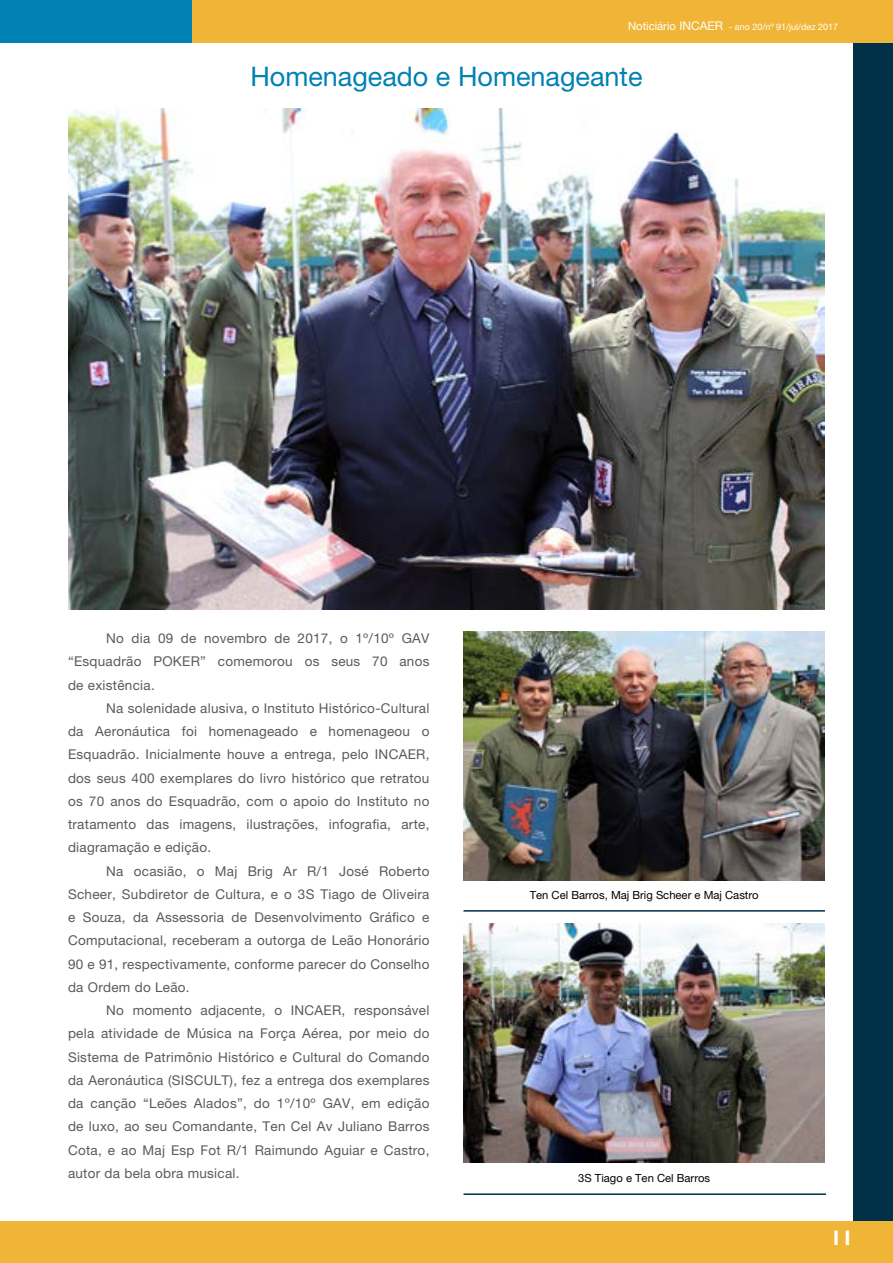
<style>
.page{position:relative;width:893px;height:1263px;background:#fff}
.page>*{position:absolute;margin:0;border:0;box-sizing:border-box;transform-origin:0 0}
.t1{font:27px "Helvetica Neue LT Pro";color:#0081b4}
.t2{font:700 21px "Humanist 521 BT";color:#fff}
.t3{font:13.5px/23.2px "Helvetica Neue LT Pro";letter-spacing:.02em;color:#5a5a5b;text-align:justify}
.t4{font:11.25px "Helvetica Neue LT Pro";color:#000}
.t5{font:9px "Helvetica Neue LT Pro";color:#fff}
.s1{font-size:11.25px}
.s2{font-size:12px}
</style>
<div class="page">
<div style="left:0;top:0;width:195px;height:43px;background:#0081b4"></div>
<div style="left:853px;top:1px;width:40px;height:1261px;background:#003149"></div>
<div style="left:0;top:1221px;width:893px;height:42px;background:#f0b537"></div>
<div style="left:192px;top:0;width:701px;height:43px;background:#f0b537"></div>
<hr style="left:463px;top:910px;width:362px;height:2px;background:#00304a">
<hr style="left:463px;top:1193px;width:363px;height:2px;background:#00304a">
<img style="left:68px;top:108px;width:757px;height:502px">
<img style="left:463px;top:631px;width:362px;height:250px">
<img style="left:463px;top:924px;width:362px;height:238px">
<p class="t5" style="left:628px;top:22px;width:212px"><span class="s1">Noticiário</span> <span class="s2">INCAER</span> - ano 20/nº 91/jul/dez 2017</p>
<h1 class="t1" style="left:250px;top:61px;width:394px">Homenageado e Homenageante</h1>
<p class="t3" style="left:68px;top:626px;width:363px;text-indent:38px">No dia 09 de novembro de 2017, o 1º/10º GAV “Esquadrão POKER” comemorou os seus 70 anos de existência.</p>
<p class="t3" style="left:68px;top:696px;width:363px;text-indent:38px">Na solenidade alusiva, o Instituto Histórico-Cultural da Aeronáutica foi homenageado e homenageou o Esquadrão. Inicialmente houve a entrega, pelo INCAER, dos seus 400 exemplares do livro histórico que retratou os 70 anos do Esquadrão, com o apoio do Instituto no tratamento das imagens, ilustrações, infografia, arte, diagramação e edição.</p>
<p class="t3" style="left:68px;top:859px;width:363px;text-indent:38px">Na ocasião, o Maj Brig Ar R/1 José Roberto Scheer, Subdiretor de Cultura, e o 3S Tiago de Oliveira e Souza, da Assessoria de Desenvolvimento Gráfico e Computacional, receberam a outorga de Leão Honorário 90 e 91, respectivamente, conforme parecer do Conselho da Ordem do Leão.</p>
<p class="t3" style="left:68px;top:998px;width:363px;text-indent:38px">No momento adjacente, o INCAER, responsável pela atividade de Música na Força Aérea, por meio do Sistema de Patrimônio Histórico e Cultural do Comando da Aeronáutica (SISCULT), fez a entrega dos exemplares da canção “Leões Alados”, do 1º/10º GAV, em edição de luxo, ao seu Comandante, Ten Cel Av Juliano Barros Cota, e ao Maj Esp Fot R/1 Raimundo Aguiar e Castro, autor da bela obra musical.</p>
<p class="t4" style="left:530px;top:888px;width:230px">Ten Cel Barros, Maj Brig Scheer e Maj Castro</p>
<p class="t4" style="left:578px;top:1171px;width:133px">3S Tiago e Ten Cel Barros</p>
<h2 class="t2" style="left:830px;top:1225px;width:24px">11</h2>
</div>
